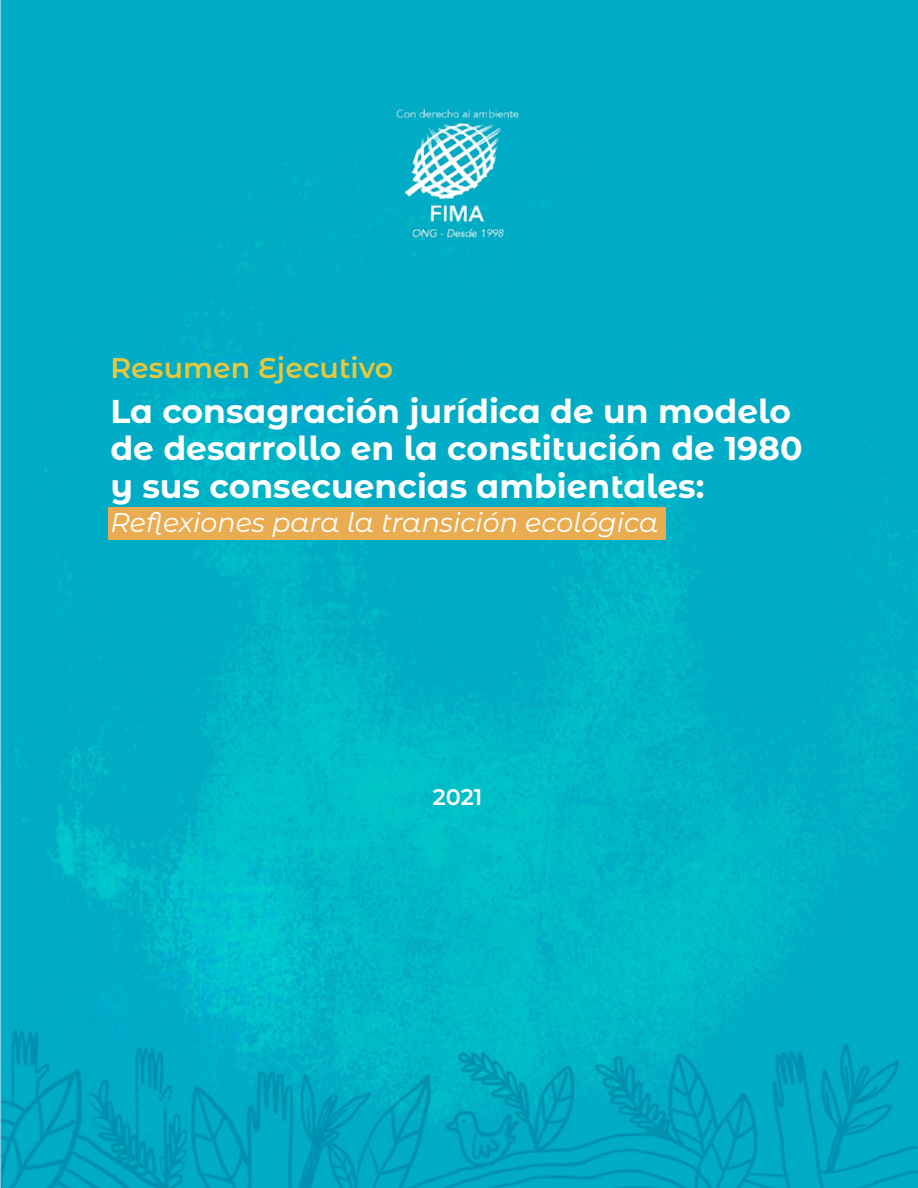
<style>
.page{position:relative;width:918px;height:1188px;background:#fff}
.page>*{position:absolute;margin:0;border:0;box-sizing:border-box;transform-origin:0 0}
.t1{font:700 33px/37.5px "Montserrat Alternates";color:#fff}
.t2{font:600 28.5px "Montserrat Alternates";color:#e9c73c}
.t3{font:italic 27px "Montserrat Alternates";color:#fff}
.t4{font:600 22.5px "Montserrat Alternates";color:#fff}
</style>
<div class="page">
<img style="left:0;top:0;width:918px;height:1188px">
<div style="left:108px;top:507px;width:558px;height:33px;background:#e9ac51"></div>
<img style="left:382px;top:96px;width:151px;height:153px">
<p class="t2" style="left:110px;top:347px;width:284px">Resumen Ejecutivo</p>
<p class="t1" style="left:110px;top:391px;width:694px">La consagración jurídica de un modelo de desarrollo en la constitución de 1980 y sus consecuencias ambientales:</p>
<p class="t3" style="left:110px;top:504px;width:549px">Reflexiones para la transición ecológica</p>
<p class="t4" style="left:433px;top:782px;width:51px">2021</p>
</div>
